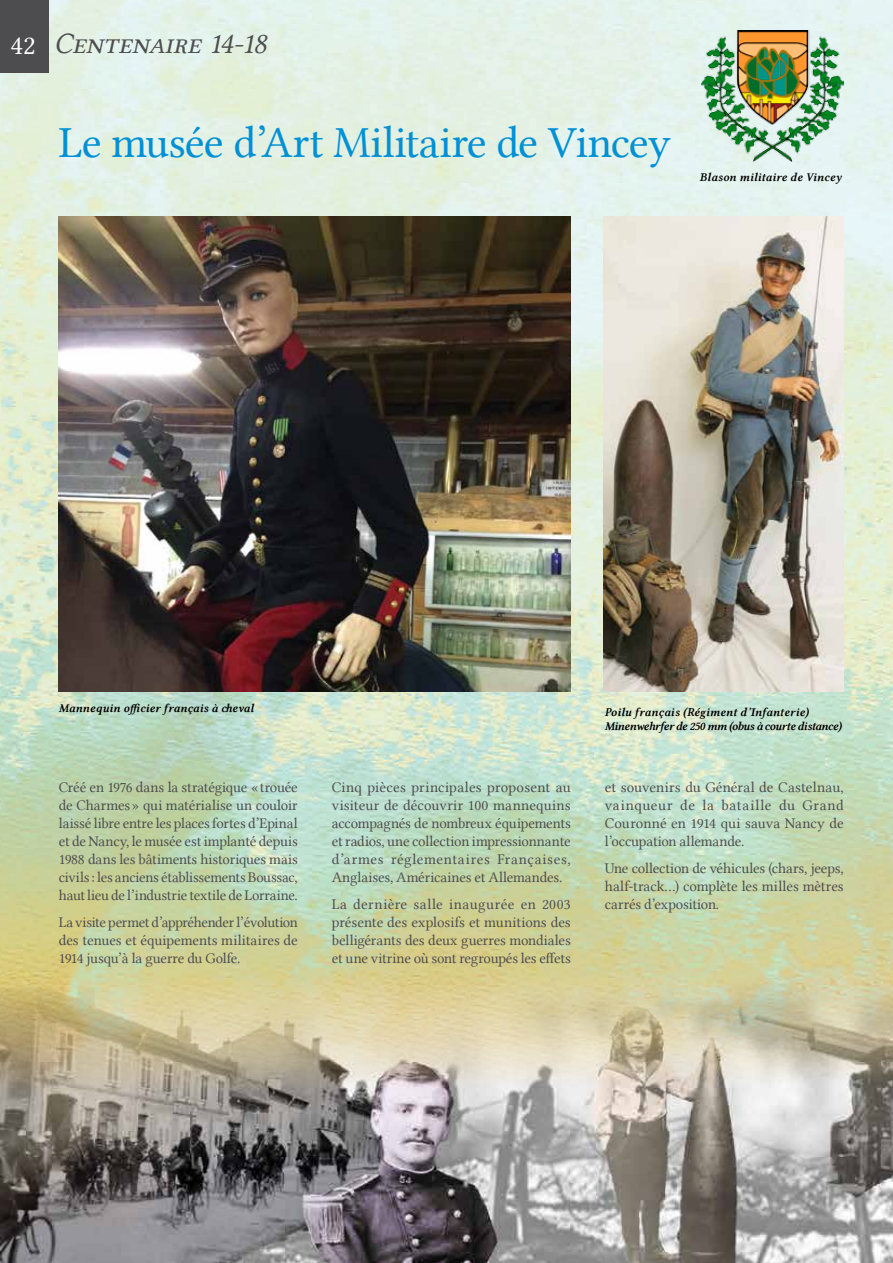
<style>
.page{position:relative;width:893px;height:1263px;background:#fff}
.page>*{position:absolute;margin:0;border:0;box-sizing:border-box;transform-origin:0 0}
.t1{font:45px "Lin Libertine";letter-spacing:-.015em;color:#0090d5}
.t2{font:30px "Lin Libertine Capitals I";letter-spacing:-.01em;color:#4d4d4f}
.t3{font:15px/18px "Lin Libertine";letter-spacing:-.01em;color:#4d4d4f;text-align:justify}
.t4{font:12px/14.4px "Lin Libertine ZI";letter-spacing:-.025em;color:#000}
.t5{font:12px "Lin Libertine ZI";color:#000}
.s1{font-family:"Lin Libertine Capitals";font-size:27px;color:#fff}
</style>
<div class="page">
<img style="left:0;top:0;width:893px;height:967px">
<img style="left:0;top:967px;width:893px;height:296px">
<div style="left:0;top:0;width:48px;height:72px;background:#4d4d4f"></div>
<img style="left:59px;top:217px;width:512px;height:474px">
<img style="left:604px;top:217px;width:240px;height:474px">
<img style="left:702px;top:30px;width:141px;height:131px">
<h2 class="t2" style="left:11px;top:27px;width:257px"><span class="s1">42</span> Centenaire 14-18</h2>
<h1 class="t1" style="left:59px;top:117px;width:614px">Le musée d’Art Militaire de Vincey</h1>
<p class="t5" style="left:700px;top:171px;width:143px">Blason militaire de Vincey</p>
<p class="t5" style="left:59px;top:701px;width:197px">Mannequin officier français à cheval</p>
<p class="t3" style="left:59px;top:778px;width:240px">Créé en 1976 dans la stratégique « trouée de Charmes » qui matérialise un couloir laissé libre entre les places fortes d’Epinal et de Nancy, le musée est implanté depuis 1988 dans les bâtiments historiques mais civils : les anciens établissements Boussac, haut lieu de l’industrie textile de Lorraine.</p>
<p class="t3" style="left:59px;top:913px;width:240px">La visite permet d’appréhender l’évolution des tenues et équipements militaires de 1914 jusqu’à la guerre du Golfe.</p>
<p class="t3" style="left:332px;top:778px;width:240px">Cinq pièces principales proposent au visiteur de découvrir 100 mannequins accompagnés de nombreux équipements et radios, une collection impressionnante d’armes réglementaires Françaises, Anglaises, Américaines et Allemandes.</p>
<p class="t3" style="left:332px;top:895px;width:241px">La dernière salle inaugurée en 2003 présente des explosifs et munitions des belligérants des deux guerres mondiales et une vitrine où sont regroupés les effets</p>
<p class="t4" style="left:605px;top:705px;width:238px">Poilu français (Régiment d’Infanterie)<br>Minenwehrfer de 250 mm (obus à courte distance)</p>
<p class="t3" style="left:605px;top:778px;width:240px">et souvenirs du Général de Castelnau, vainqueur de la bataille du Grand Couronné en 1914 qui sauva Nancy de l’occupation allemande.</p>
<p class="t3" style="left:605px;top:859px;width:240px">Une collection de véhicules (chars, jeeps, half-track…) complète les milles mètres carrés d’exposition.</p>
</div>
